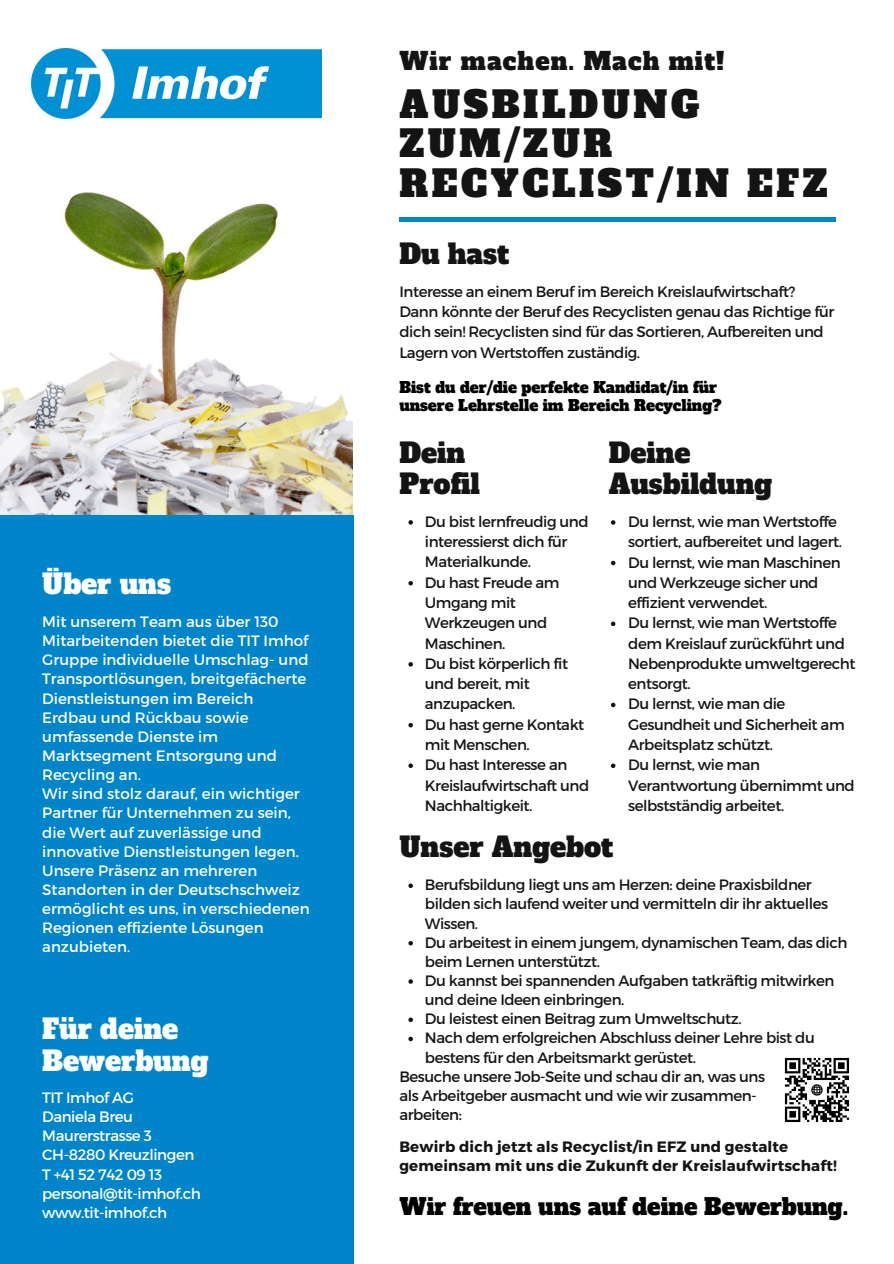
<style>
.page{position:relative;width:894px;height:1264px;background:#fff}
.page>*{position:absolute;margin:0;border:0;box-sizing:border-box;transform-origin:0 0}
.t1{font:36px/39.5px "Alfa Slab One";letter-spacing:.1em;color:#151414}
.t2{font:27px/31.5px "Alfa Slab One";color:#151414}
.t3{font:27px/31.5px "Alfa Slab One";color:#fff}
.t4{font:24px "Alfa Slab One";letter-spacing:.045em;color:#151414}
.t5{font:22.5px "Alfa Slab One";color:#000}
.t6{font:15px/20.2px "Montserrat";letter-spacing:-.03em;color:#151414}
.t7{font:15px/19.2px "Montserrat";color:#fff}
.t8{font:15px "Montserrat";letter-spacing:-.03em;color:#fff}
.t9{font:700 15px/19.2px "Montserrat";letter-spacing:.01em;color:#151414}
.t10{font:15px "Alfa Slab One";color:#000}
</style>
<div class="page">
<img style="left:0;top:49px;width:352px;height:466px">
<div style="left:0;top:515px;width:353px;height:748px;background:#0085ca"></div>
<hr style="left:399px;top:217px;width:436px;height:4px;background:#0085ca">
<img style="left:784px;top:1057px;width:66px;height:66px">
<img style="left:31px;top:48px;width:290px;height:70px">
<svg style="left:408px;top:520px;width:5px;height:4px"></svg>
<svg style="left:408px;top:581px;width:5px;height:4px"></svg>
<svg style="left:408px;top:662px;width:5px;height:4px"></svg>
<svg style="left:408px;top:723px;width:5px;height:4px"></svg>
<svg style="left:408px;top:763px;width:5px;height:5px"></svg>
<svg style="left:610px;top:520px;width:5px;height:4px"></svg>
<svg style="left:611px;top:561px;width:4px;height:4px"></svg>
<svg style="left:611px;top:621px;width:4px;height:5px"></svg>
<svg style="left:611px;top:702px;width:4px;height:5px"></svg>
<svg style="left:611px;top:763px;width:4px;height:5px"></svg>
<svg style="left:408px;top:883px;width:5px;height:5px"></svg>
<svg style="left:408px;top:941px;width:5px;height:4px"></svg>
<svg style="left:408px;top:979px;width:5px;height:4px"></svg>
<svg style="left:408px;top:1017px;width:5px;height:5px"></svg>
<svg style="left:408px;top:1036px;width:5px;height:5px"></svg>
<p class="t3" style="left:42px;top:569px;width:130px">Über uns</p>
<p class="t7" style="left:42px;top:611px;width:268px">Mit unserem Team aus über 130<br>Mitarbeitenden bietet die TIT Imhof<br>Gruppe individuelle Umschlag- und<br>Transportlösungen, breitgefächerte<br>Dienstleistungen im Bereich<br>Erdbau und Rückbau sowie umfassende Dienste im<br>Marktsegment Entsorgung und<br>Recycling an.</p>
<p class="t7" style="left:42px;top:783px;width:269px">Wir sind stolz darauf, ein wichtiger<br>Partner für Unternehmen zu sein, die Wert auf zuverlässige und innovative Dienstleistungen legen.<br>Unsere Präsenz an mehreren<br>Standorten in der Deutschschweiz ermöglicht es uns, in verschiedenen<br>Regionen effiziente Lösungen anzubieten.</p>
<p class="t3" style="left:42px;top:1013px;width:168px">Für deine<br>Bewerbung</p>
<p class="t8" style="left:42px;top:1087px;width:93px">TIT Imhof AG</p>
<p class="t8" style="left:42px;top:1106px;width:92px">Daniela Breu</p>
<p class="t8" style="left:42px;top:1126px;width:111px">Maurerstrasse 3</p>
<p class="t8" style="left:42px;top:1145px;width:153px">CH-8280 Kreuzlingen</p>
<p class="t8" style="left:42px;top:1164px;width:122px">T +41 52 742 09 13</p>
<p class="t8" style="left:42px;top:1183px;width:160px">personal@tit-imhof.ch</p>
<p class="t8" style="left:42px;top:1202px;width:126px">www.tit-imhof.ch</p>
<p class="t4" style="left:399px;top:45px;width:326px">Wir machen. Mach mit!</p>
<p class="t1" style="left:399px;top:85px;width:429px">AUSBILDUNG<br>ZUM/ZUR<br>RECYCLIST/IN EFZ</p>
<p class="t2" style="left:399px;top:239px;width:112px">Du hast</p>
<p class="t6" style="left:399px;top:280px;width:436px">Interesse an einem Beruf im Bereich Kreislaufwirtschaft?<br>Dann könnte der Beruf des Recyclisten genau das Richtige für dich sein! Recyclisten sind für das Sortieren, Aufbereiten und Lagern von Wertstoffen zuständig.</p>
<p class="t10" style="left:399px;top:377px;width:319px">Bist du der/die perfekte Kandidat/in für</p>
<p class="t10" style="left:399px;top:395px;width:323px">unsere Lehrstelle im Bereich Recycling?</p>
<p class="t2" style="left:399px;top:437px;width:67px">Dein</p>
<p class="t2" style="left:399px;top:469px;width:82px">Profil</p>
<p class="t6" style="left:425px;top:510px;width:165px">Du bist lernfreudig und interessierst dich für<br>Materialkunde.</p>
<p class="t6" style="left:425px;top:571px;width:136px">Du hast Freude am<br>Umgang mit<br>Werkzeugen und<br>Maschinen.</p>
<p class="t6" style="left:425px;top:652px;width:145px">Du bist körperlich fit und bereit, mit anzupacken.</p>
<p class="t6" style="left:425px;top:713px;width:161px">Du hast gerne Kontakt mit Menschen.</p>
<p class="t6" style="left:425px;top:754px;width:166px">Du hast Interesse an<br>Kreislaufwirtschaft und<br>Nachhaltigkeit.</p>
<p class="t2" style="left:608px;top:437px;width:165px">Deine<br>Ausbildung</p>
<p class="t6" style="left:628px;top:511px;width:215px">Du lernst, wie man Wertstoffe sortiert, aufbereitet und lagert.</p>
<p class="t6" style="left:628px;top:551px;width:214px">Du lernst, wie man Maschinen und Werkzeuge sicher und effizient verwendet.</p>
<p class="t6" style="left:628px;top:612px;width:229px">Du lernst, wie man Wertstoffe dem Kreislauf zurückführt und<br>Nebenprodukte umweltgerecht entsorgt.</p>
<p class="t6" style="left:628px;top:693px;width:218px">Du lernst, wie man die<br>Gesundheit und Sicherheit am<br>Arbeitsplatz schützt.</p>
<p class="t6" style="left:628px;top:754px;width:228px">Du lernst, wie man<br>Verantwortung übernimmt und selbstständig arbeitet.</p>
<p class="t2" style="left:399px;top:831px;width:215px">Unser Angebot</p>
<p class="t6" style="left:425px;top:874px;width:404px;line-height:19.2px">Berufsbildung liegt uns am Herzen: deine Praxisbildner bilden sich laufend weiter und vermitteln dir ihr aktuelles<br>Wissen.</p>
<p class="t6" style="left:425px;top:932px;width:424px;line-height:19.2px">Du arbeitest in einem jungem, dynamischen Team, das dich beim Lernen unterstützt.</p>
<p class="t6" style="left:425px;top:970px;width:411px;line-height:19.2px">Du kannst bei spannenden Aufgaben tatkräftig mitwirken und deine Ideen einbringen.</p>
<p class="t6" style="left:425px;top:1008px;width:318px">Du leistest einen Beitrag zum Umweltschutz.</p>
<p class="t6" style="left:425px;top:1027px;width:391px;line-height:19.2px">Nach dem erfolgreichen Abschluss deiner Lehre bist du bestens für den Arbeitsmarkt gerüstet.</p>
<p class="t6" style="left:399px;top:1065px;width:367px">Besuche unsere Job-Seite und schau dir an, was uns</p>
<p class="t6" style="left:399px;top:1084px;width:359px">als Arbeitgeber ausmacht und wie wir zusammen-</p>
<p class="t6" style="left:399px;top:1103px;width:64px">arbeiten:</p>
<p class="t9" style="left:399px;top:1136px;width:439px">Bewirb dich jetzt als Recyclist/in EFZ und gestalte gemeinsam mit uns die Zukunft der Kreislaufwirtschaft!</p>
<p class="t5" style="left:399px;top:1191px;width:450px">Wir freuen uns auf deine Bewerbung.</p>
</div>
